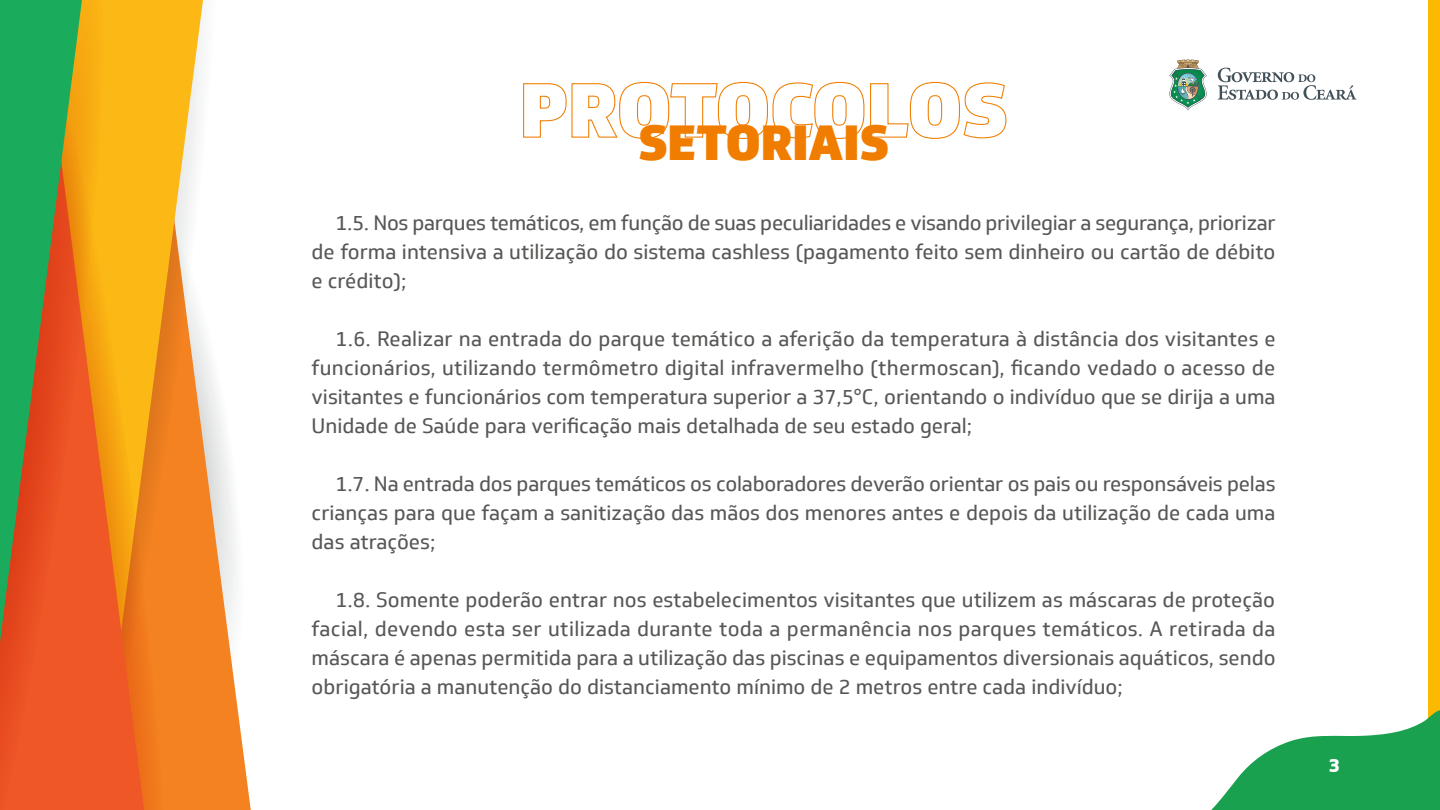
<style>
.page{position:relative;width:1440px;height:810px;background:#fff}
.page>*{position:absolute;margin:0;border:0;box-sizing:border-box;transform-origin:0 0}
.t1{font:900 48.07px "Soleto";color:#f07d00}
.Texto{font:20.33px/29px "Soleto";color:#575756;text-align:justify}
.t2{font:800 18.98px "Soleto";color:#fff}
</style>
<div class="page">
<div style="left:1428px;top:0;width:12px;height:810px;background:#fbb900"></div>
<svg style="left:1211px;top:710px;width:229px;height:100px"></svg>
<svg style="left:220px;top:414px;width:31px;height:396px"></svg>
<svg style="left:203px;top:336px;width:17px;height:474px;background:#f1a769"></svg>
<svg style="left:171px;top:0;width:32px;height:810px;fill:#f58220"></svg>
<svg style="left:144px;top:0;width:27px;height:810px;background:#f4971a"></svg>
<svg style="left:106px;top:0;width:38px;height:810px;background:#f59917"></svg>
<svg style="left:82px;top:0;width:24px;height:810px;background:#f2801c"></svg>
<svg style="left:0;top:0;width:82px;height:810px;background:#967738"></svg>
<svg style="left:1218px;top:68px;width:139px;height:32px"></svg>
<svg style="left:1169px;top:60px;width:38px;height:50px"></svg>
<svg style="left:523px;top:81px;width:484px;height:58px"></svg>
<p class="t1" style="left:639px;top:112px;width:252px">SETORIAIS</p>
<p class="Texto" style="left:312px;top:209px;width:966px;text-indent:24px">1.5. Nos parques temáticos, em função de suas peculiaridades e visando privilegiar a segurança, priorizar de forma intensiva a utilização do sistema cashless (pagamento feito sem dinheiro ou cartão de débito e crédito);</p>
<p class="Texto" style="left:312px;top:325px;width:966px;text-indent:24px">1.6. Realizar na entrada do parque temático a aferição da temperatura à distância dos visitantes e funcionários, utilizando termômetro digital infravermelho (thermoscan), ficando vedado o acesso de visitantes e funcionários com temperatura superior a 37,5°C, orientando o indivíduo que se dirija a uma Unidade de Saúde para verificação mais detalhada de seu estado geral;</p>
<p class="Texto" style="left:312px;top:470px;width:965px;text-indent:24px">1.7. Na entrada dos parques temáticos os colaboradores deverão orientar os pais ou responsáveis pelas crianças para que façam a sanitização das mãos dos menores antes e depois da utilização de cada uma das atrações;</p>
<p class="Texto" style="left:312px;top:586px;width:965px;text-indent:24px">1.8. Somente poderão entrar nos estabelecimentos visitantes que utilizem as máscaras de proteção facial, devendo esta ser utilizada durante toda a permanência nos parques temáticos. A retirada da máscara é apenas permitida para a utilização das piscinas e equipamentos diversionais aquáticos, sendo obrigatória a manutenção do distanciamento mínimo de 2 metros entre cada indivíduo;</p>
<p class="t2" style="left:1329px;top:753px;width:13px">3</p>
</div>
